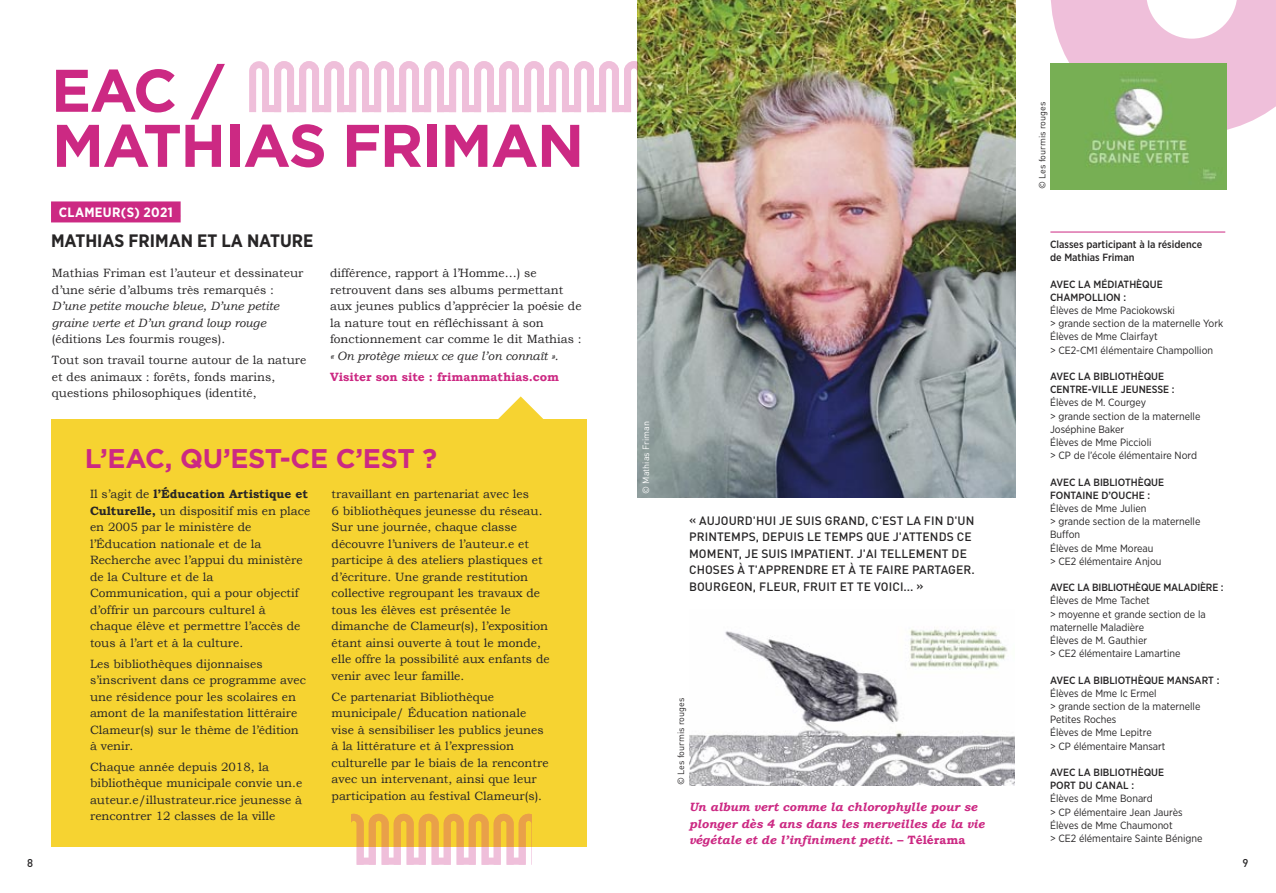
<style>
.page{position:relative;width:1276px;height:893px;background:#fff}
.page>*{position:absolute;margin:0;border:0;box-sizing:border-box;transform-origin:0 0}
.t1{font:700 60px/55.1px "Gotham";letter-spacing:-.025em;color:#cc2983}
.t2{font:700 27px "Gotham";letter-spacing:-.01em;color:#cc2983}
.t3{font:700 18px "Gotham Narrow";color:#272526}
.t4{font:700 13.5px "Gotham Narrow";letter-spacing:.025em;color:#fff}
.t5{font:12px/16.5px "Bookman Old Style";color:#272526}
.t6{font:500 12px/16.5px "DIN Pro";letter-spacing:.01em;color:#272526}
.t7{font:italic 700 12px/16.5px "Bookman Old Style";color:#cc2983}
.t8{font:italic 12px/16.5px "Bookman Old Style";color:#272526}
.t9{font:700 12px "Bookman Old Style";color:#cc2983}
.t10{font:500 11.25px "DIN Pro";color:#272526}
.t11{font:10.5px/13.2px "Gotham Narrow";color:#272526}
.t12{font:500 10.5px/13.2px "Gotham Narrow";color:#272526}
.t13{font:9px "DIN Pro";color:#272526}
.t14{font:9px "DIN Pro";color:#fff}
.s1{color:#cc2983}
.s2{font-weight:700}
.s3{font-style:normal}
</style>
<div class="page">
<img style="left:638px;top:0;width:377px;height:497px">
<div style="left:51px;top:201px;width:130px;height:21px;background:#cc2983"></div>
<div style="left:51px;top:419px;width:536px;height:428px;background:#f6d331"></div>
<svg style="left:498px;top:396px;width:46px;height:23px"></svg>
<svg style="left:249px;top:61px;width:389px;height:51px"></svg>
<svg style="left:352px;top:814px;width:179px;height:51px"></svg>
<hr style="left:1050px;top:232px;width:175px;height:1px;background:#cc2983">
<img style="left:689px;top:629px;width:326px;height:156px">
<svg style="left:1050px;top:0;width:226px;height:134px"></svg>
<img style="left:1050px;top:64px;width:176px;height:125px">
<h1 class="t1" style="left:51px;top:69px;width:535px">EAC /<br>MATHIAS FRIMAN</h1>
<p class="t4" style="left:51px;top:204px;width:131px"><span class="s1">..</span>CLAMEUR(S) 2021<span class="s1">..</span></p>
<h3 class="t3" style="left:51px;top:231px;width:264px">MATHIAS FRIMAN ET LA NATURE</h3>
<p class="t5" style="left:52px;top:265px;width:253px">Mathias Friman est l’auteur et dessinateur d’une série d’albums très remarqués :</p>
<p class="t8" style="left:52px;top:298px;width:229px">D’une petite mouche bleue, D’une petite graine verte et D’un grand loup rouge</p>
<p class="t5" style="left:52px;top:329px;width:256px;line-height:20.7px">(éditions Les fourmis rouges).<br>Tout son travail tourne autour de la nature</p>
<p class="t5" style="left:52px;top:368px;width:225px">et des animaux : forêts, fonds marins, questions philosophiques (identité,</p>
<p class="t5" style="left:330px;top:265px;width:253px">différence, rapport à l’Homme…) se retrouvent dans ses albums permettant aux jeunes publics d’apprécier la poésie de la nature tout en réfléchissant à son fonctionnement car comme le dit Mathias :</p>
<p class="t8" style="left:330px;top:347px;width:230px">« On protège mieux ce que l’on connaît ».</p>
<p class="t9" style="left:330px;top:369px;width:231px">Visiter son site : frimanmathias.com</p>
<h2 class="t2" style="left:85px;top:449px;width:354px">L’EAC, QU’EST-CE C’EST ?</h2>
<p class="t5" style="left:90px;top:486px;width:222px">Il s’agit de <span class="s2">l’Éducation Artistique et<br>Culturelle,</span> un dispositif mis en place en 2005 par le ministère de l’Éducation nationale et de la<br>Recherche avec l’appui du ministère de la Culture et de la<br>Communication, qui a pour objectif d’offrir un parcours culturel à chaque élève et permettre l’accès de tous à l’art et à la culture.</p>
<p class="t5" style="left:90px;top:655px;width:217px">Les bibliothèques dijonnaises s’inscrivent dans ce programme avec une résidence pour les scolaires en amont de la manifestation littéraire<br>Clameur(s) sur le thème de l’édition à venir.</p>
<p class="t5" style="left:90px;top:758px;width:214px">Chaque année depuis 2018, la bibliothèque municipale convie un.e auteur.e/illustrateur.rice jeunesse à rencontrer 12 classes de la ville</p>
<p class="t5" style="left:331px;top:486px;width:220px">travaillant en partenariat avec les<br>6 bibliothèques jeunesse du réseau.<br>Sur une journée, chaque classe découvre l’univers de l’auteur.e et participe à des ateliers plastiques et d’écriture. Une grande restitution collective regroupant les travaux de tous les élèves est présentée le dimanche de Clameur(s), l’exposition étant ainsi ouverte à tout le monde, elle offre la possibilité aux enfants de venir avec leur famille.</p>
<p class="t5" style="left:331px;top:688px;width:218px">Ce partenariat Bibliothèque municipale/ Éducation nationale vise à sensibiliser les publics jeunes à la littérature et à l’expression culturelle par le biais de la rencontre avec un intervenant, ainsi que leur participation au festival Clameur(s).</p>
<p class="t14" style="left:642px;top:494px;width:74px;rotate:-90deg">© Mathias Friman</p>
<p class="t6" style="left:689px;top:512px;width:287px">« AUJOURD'HUI JE SUIS GRAND, C'EST LA FIN D'UN PRINTEMPS, DEPUIS LE TEMPS QUE J'ATTENDS CE MOMENT, JE SUIS IMPATIENT. J'AI TELLEMENT DE CHOSES À T'APPRENDRE ET À TE FAIRE PARTAGER.<br>BOURGEON, FLEUR, FRUIT ET TE VOICI... »</p>
<p class="t13" style="left:678px;top:785px;width:89px;rotate:-90deg">© Les fourmis rouges</p>
<p class="t7" style="left:689px;top:799px;width:297px">Un album vert comme la chlorophylle pour se plonger dès 4 ans dans les merveilles de la vie végétale et de l’infiniment petit. <span class="s3">– Télérama</span></p>
<p class="t13" style="left:1039px;top:189px;width:89px;rotate:-90deg">© Les fourmis rouges</p>
<p class="t12" style="left:1050px;top:238px;width:154px">Classes participant à la résidence de Mathias Friman</p>
<p class="t12" style="left:1050px;top:278px;width:114px">AVEC LA MÉDIATHÈQUE<br>CHAMPOLLION :</p>
<p class="t11" style="left:1050px;top:304px;width:175px">Élèves de Mme Paciokowski<br>&gt; grande section de la maternelle York<br>Élèves de Mme Clairfayt<br>&gt; CE2-CM1 élémentaire Champollion</p>
<p class="t12" style="left:1050px;top:370px;width:126px">AVEC LA BIBLIOTHÈQUE<br>CENTRE-VILLE JEUNESSE :</p>
<p class="t11" style="left:1050px;top:397px;width:152px">Élèves de M. Courgey<br>&gt; grande section de la maternelle<br>Joséphine Baker<br>Élèves de Mme Piccioli<br>&gt; CP de l’école élémentaire Nord</p>
<p class="t12" style="left:1050px;top:476px;width:116px">AVEC LA BIBLIOTHÈQUE<br>FONTAINE D’OUCHE :</p>
<p class="t11" style="left:1050px;top:502px;width:152px">Élèves de Mme Julien<br>&gt; grande section de la maternelle<br>Buffon<br>Élèves de Mme Moreau<br>&gt; CE2 élémentaire Anjou</p>
<p class="t12" style="left:1050px;top:582px;width:175px">AVEC LA BIBLIOTHÈQUE MALADIÈRE :</p>
<p class="t11" style="left:1050px;top:595px;width:157px">Élèves de Mme Tachet<br>&gt; moyenne et grande section de la maternelle Maladière<br>Élèves de M. Gauthier<br>&gt; CE2 élémentaire Lamartine</p>
<p class="t12" style="left:1050px;top:674px;width:171px">AVEC LA BIBLIOTHÈQUE MANSART :</p>
<p class="t11" style="left:1050px;top:687px;width:152px">Élèves de Mme Ic Ermel<br>&gt; grande section de la maternelle<br>Petites Roches<br>Élèves de Mme Lepitre<br>&gt; CP élémentaire Mansart</p>
<p class="t12" style="left:1050px;top:766px;width:116px">AVEC LA BIBLIOTHÈQUE<br>PORT DU CANAL :</p>
<p class="t11" style="left:1050px;top:793px;width:154px">Élèves de Mme Bonard<br>&gt; CP élémentaire Jean Jaurès<br>Élèves de Mme Chaumonot<br>&gt; CE2 élémentaire Sainte Bénigne</p>
<p class="t10" style="left:27px;top:856px;width:7px">8</p>
<p class="t10" style="left:1242px;top:856px;width:7px">9</p>
</div>
